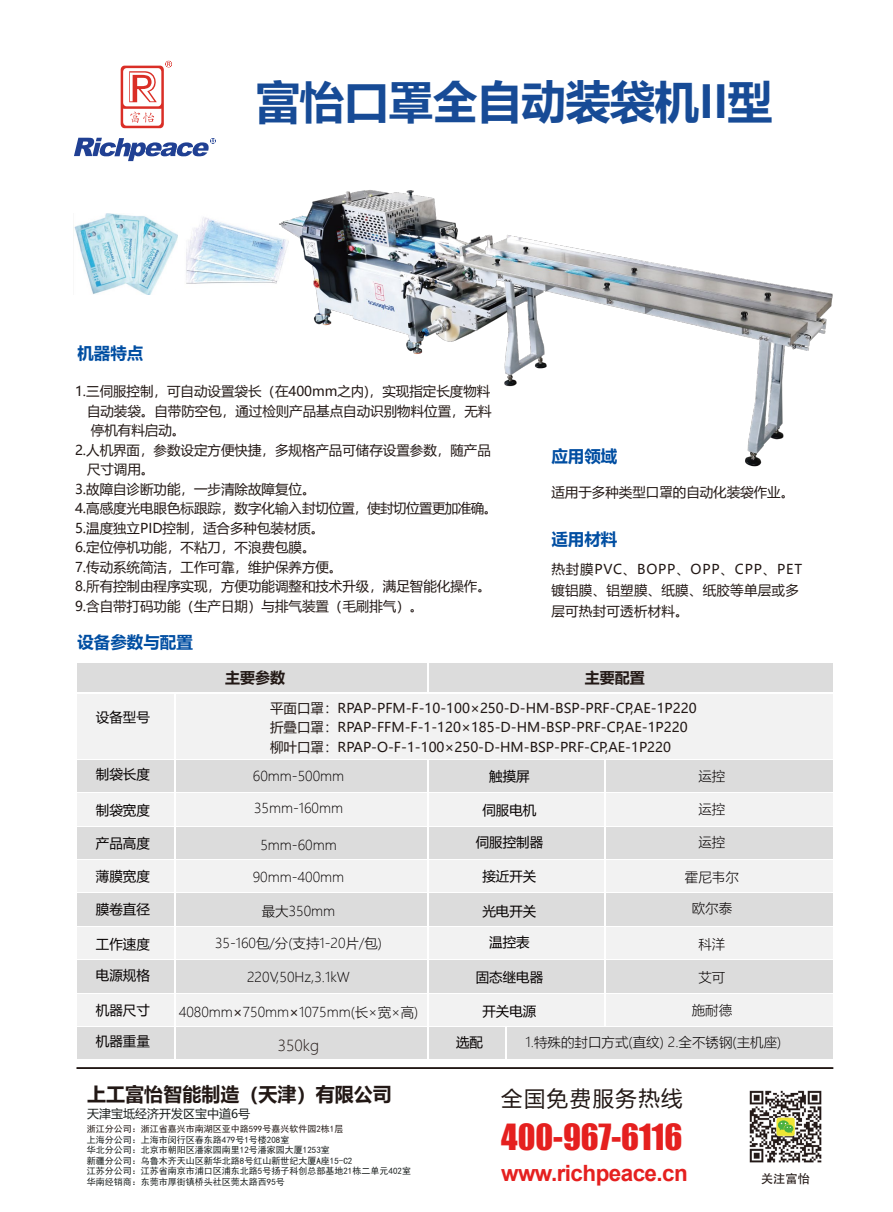
<style>
.page{position:relative;width:893px;height:1212px;background:#fff}
.page>*{position:absolute;margin:0;border:0;box-sizing:border-box;transform-origin:0 0}
.t1{font:700 45px "Microsoft Ya Hei";letter-spacing:-.015em;color:#174b96}
.t2{font:33.15px "Impact";color:#e5201f}
.t3{font:700 22.5px "Arial";letter-spacing:-.025em;color:#e5201f}
.t4{font:21.3px "Microsoft Ya Hei";letter-spacing:.075em;color:#221815}
.t5{font:700 19.05px "Microsoft Ya Hei";color:#221815}
.t6{font:700 16.5px "Microsoft Ya Hei";color:#004ea2}
.t7{font:700 15px "Microsoft Ya Hei";color:#221815}
.t8{font:300 15px "Microsoft Ya Hei";color:#221815}
.t9{font:13.5px/19.5px "Microsoft Ya Hei";color:#221815}
.t10{font:300 13.5px "Microsoft Ya Hei";color:#040000}
.t11{font:13.5px "Microsoft Ya Hei";color:#040000}
.t12{font:13.5px/21px "Microsoft Ya Hei";letter-spacing:.02em;color:#221815}
.t13{font:12.3px "FZHTJW GB1 0";color:#221815}
.t14{font:12px "Microsoft Ya Hei";color:#1a1f1e}
.t15{font:9px/10.5px "Sim Hei";color:#1a1f1e}
.t16{font:9px "Sim Hei";color:#221815}
.s1{font-weight:400;color:#221815}
</style>
<div class="page">
<svg style="left:74px;top:138px;width:142px;height:23px"></svg>
<svg style="left:121px;top:61px;width:51px;height:67px"></svg>
<div style="left:77px;top:1068px;width:756px;height:1px;border:1px solid #221815"></div>
<img style="left:749px;top:1090px;width:73px;height:73px">
<img style="left:74px;top:214px;width:104px;height:80px">
<svg style="left:170px;top:290px;width:8px;height:4px"></svg>
<img style="left:186px;top:217px;width:89px;height:67px">
<div style="left:78px;top:694px;width:755px;height:64px;background:#f2f2f2"></div>
<div style="left:77px;top:793px;width:755px;height:32px;background:#f2f2f2"></div>
<div style="left:77px;top:760px;width:755px;height:31px;background:#dcdcdc"></div>
<div style="left:78px;top:663px;width:755px;height:29px;background:#dcdcdc"></div>
<div style="left:77px;top:827px;width:755px;height:31px;background:#dcdcdc"></div>
<div style="left:77px;top:893px;width:755px;height:33px;background:#dcdcdc"></div>
<div style="left:78px;top:860px;width:755px;height:32px;background:#f2f2f2"></div>
<div style="left:77px;top:927px;width:755px;height:32px;background:#f2f2f2"></div>
<div style="left:77px;top:960px;width:755px;height:33px;background:#dcdcdc"></div>
<div style="left:77px;top:994px;width:755px;height:32px;background:#f2f2f2"></div>
<div style="left:77px;top:1027px;width:755px;height:32px;background:#dcdcdc"></div>
<hr style="left:174px;top:694px;width:2px;height:365px;background:#fff">
<hr style="left:604px;top:759px;width:2px;height:268px;background:#fff">
<hr style="left:428px;top:759px;width:1px;height:302px;background:#fff">
<svg style="left:428px;top:663px;width:1px;height:29px"></svg>
<hr style="left:505px;top:1027px;width:1px;height:34px;background:#fff">
<img style="left:275px;top:190px;width:558px;height:277px">
<p class="t6" style="left:77px;top:341px;width:67px">机器特点</p>
<h1 class="t1" style="left:255px;top:70px;width:519px">富怡口罩全自动装袋机II型</h1>
<p class="t9" style="left:75px;top:381px;width:417px">1.三伺服控制，可自动设置袋长（在400mm之内)，实现指定长度物料</p>
<p class="t9" style="left:87px;top:401px;width:406px">自动装袋。自带防空包，通过检则产品基点自动识别物料位置，无料</p>
<p class="t9" style="left:91px;top:420px;width:96px">停机有料启动。</p>
<p class="t9" style="left:75px;top:440px;width:417px">2.人机界面，参数设定方便快捷，多规格产品可储存设置参数，随产品</p>
<p class="t9" style="left:87px;top:459px;width:69px">尺寸调用。</p>
<p class="t9" style="left:75px;top:479px;width:242px">3.故障自诊断功能，一步清除故障复位。</p>
<p class="t9" style="left:75px;top:498px;width:424px">4.高感度光电眼色标跟踪，数字化输入封切位置，使封切位置更加准确。</p>
<p class="t9" style="left:75px;top:518px;width:251px">5.温度独立PID控制，适合多种包装材质。</p>
<p class="t9" style="left:75px;top:537px;width:242px">6.定位停机功能，不粘刀，不浪费包膜。</p>
<p class="t9" style="left:75px;top:557px;width:269px">7.传动系统简洁，工作可靠，维护保养方便。</p>
<p class="t9" style="left:75px;top:576px;width:417px">8.所有控制由程序实现，方便功能调整和技术升级，满足智能化操作。</p>
<p class="t9" style="left:75px;top:596px;width:350px">9.含自带打码功能（生产日期）与排气装置（毛刷排气）。</p>
<p class="t6" style="left:77px;top:630px;width:117px">设备参数与配置</p>
<p class="t6" style="left:551px;top:445px;width:67px">应用领域</p>
<p class="t9" style="left:551px;top:482px;width:244px">适用于多种类型口罩的自动化装袋作业。</p>
<p class="t6" style="left:551px;top:527px;width:67px">适用材料</p>
<p class="t12" style="left:551px;top:558px;width:252px">热封膜PVC、BOPP、OPP、CPP、PET镀铝膜、铝塑膜、纸膜、纸胶等单层或多层可热封可透析材料。</p>
<p class="t11" style="left:96px;top:708px;width:55px">设备型号</p>
<p class="t11" style="left:96px;top:765px;width:55px">制袋长度</p>
<p class="t11" style="left:96px;top:801px;width:55px">制袋宽度</p>
<p class="t11" style="left:96px;top:834px;width:55px">产品高度</p>
<p class="t11" style="left:96px;top:867px;width:55px">薄膜宽度</p>
<p class="t11" style="left:96px;top:900px;width:55px">膜卷直径</p>
<p class="t11" style="left:96px;top:935px;width:55px">工作速度</p>
<p class="t11" style="left:96px;top:966px;width:55px">电源规格</p>
<p class="t11" style="left:96px;top:1001px;width:55px">机器尺寸</p>
<p class="t11" style="left:96px;top:1032px;width:55px">机器重量</p>
<p class="t7" style="left:225px;top:667px;width:61px">主要参数</p>
<p class="t7" style="left:585px;top:667px;width:61px">主要配置</p>
<p class="t9" style="left:270px;top:698px;width:428px">平面口罩：RPAP-PFM-F-10-100×250-D-HM-BSP-PRF-CP,AE-1P220折叠口罩：RPAP-FFM-F-1-120×185-D-HM-BSP-PRF-CP,AE-1P220柳叶口罩：RPAP-O-F-1-100×250-D-HM-BSP-PRF-CP,AE-1P220</p>
<p class="t10" style="left:253px;top:767px;width:93px">60mm-500mm</p>
<p class="t10" style="left:254px;top:799px;width:90px">35mm-160mm</p>
<p class="t10" style="left:260px;top:836px;width:78px">5mm-60mm</p>
<p class="t10" style="left:253px;top:868px;width:93px">90mm-400mm</p>
<p class="t10" style="left:262px;top:902px;width:75px">最大350mm</p>
<p class="t10" style="left:215px;top:934px;width:168px">35-160包/分(支持1-20片/包)</p>
<p class="t10" style="left:247px;top:968px;width:104px">220V,50Hz,3.1kW</p>
<p class="t10" style="left:179px;top:1003px;width:241px">4080mm<span class="s1">×</span>750mm<span class="s1">×</span>1075mm(长×宽×高)</p>
<p class="t8" style="left:278px;top:1036px;width:43px">350kg</p>
<p class="t11" style="left:489px;top:767px;width:42px">触摸屏</p>
<p class="t11" style="left:482px;top:801px;width:55px">伺服电机</p>
<p class="t11" style="left:476px;top:833px;width:69px">伺服控制器</p>
<p class="t11" style="left:482px;top:867px;width:55px">接近开关</p>
<p class="t11" style="left:482px;top:902px;width:55px">光电开关</p>
<p class="t11" style="left:489px;top:933px;width:42px">温控表</p>
<p class="t11" style="left:476px;top:968px;width:69px">固态继电器</p>
<p class="t11" style="left:482px;top:1002px;width:55px">开关电源</p>
<p class="t10" style="left:698px;top:767px;width:28px">运控</p>
<p class="t10" style="left:698px;top:800px;width:28px">运控</p>
<p class="t10" style="left:698px;top:833px;width:28px">运控</p>
<p class="t10" style="left:685px;top:868px;width:55px">霍尼韦尔</p>
<p class="t10" style="left:692px;top:899px;width:42px">欧尔泰</p>
<p class="t10" style="left:698px;top:935px;width:28px">科洋</p>
<p class="t10" style="left:698px;top:968px;width:28px">艾可</p>
<p class="t10" style="left:692px;top:1001px;width:42px">施耐德</p>
<p class="t10" style="left:526px;top:1033px;width:257px">1.特殊的封口方式(直纹) 2.全不锈钢(主机座)</p>
<p class="t11" style="left:456px;top:1033px;width:28px">选配</p>
<h3 class="t5" style="left:87px;top:1080px;width:306px">上工富怡智能制造（天津）有限公司</h3>
<p class="t14" style="left:87px;top:1106px;width:165px">天津宝坻经济开发区宝中道6号</p>
<p class="t16" style="left:87px;top:1124px;width:258px">浙江分公司：浙江省嘉兴市南湖区亚中路599号嘉兴软件园2栋1层</p>
<p class="t15" style="left:87px;top:1134px;width:326px">上海分公司：上海市闵行区春东路479号1号楼208室<br>华北分公司：北京市朝阳区潘家园南里12号潘家园大厦1253室<br>新疆分公司：乌鲁木齐天山区新华北路8号红山新世纪大厦A座15-C2<br>江苏分公司：江苏省南京市浦口区浦东北路5号扬子科创总部基地21栋二单元402室华南经销商：东莞市厚街镇桥头社区莞太路西95号</p>
<h3 class="t4" style="left:501px;top:1084px;width:183px">全国免费服务热线</h3>
<h2 class="t2" style="left:501px;top:1111px;width:183px">400-967-6116</h2>
<h3 class="t3" style="left:501px;top:1157px;width:188px">www.richpeace.cn</h3>
<p class="t13" style="left:761px;top:1172px;width:50px">关注富怡</p>
</div>
